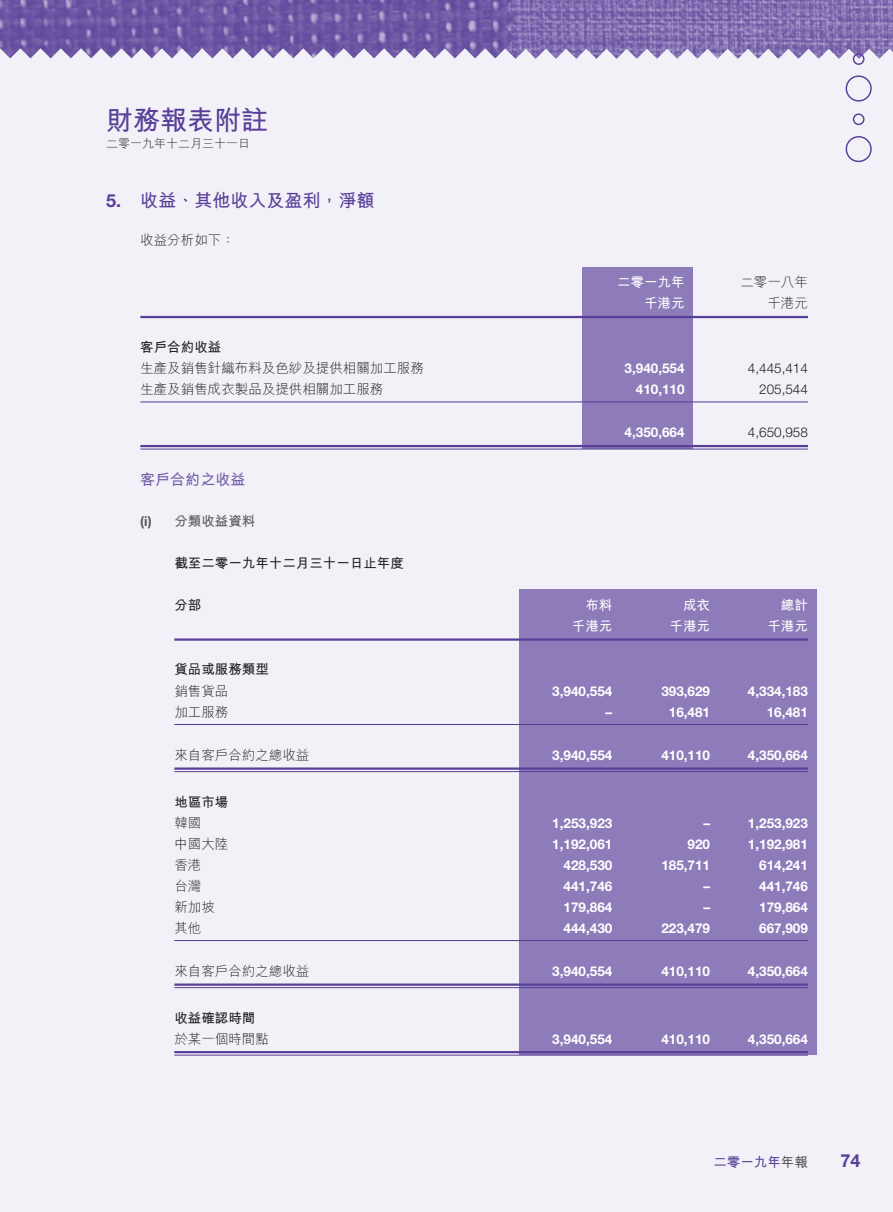
<style>
.page{position:relative;width:893px;height:1212px;background:#f2f1f8}
.page>*{position:absolute;margin:0;border:0;box-sizing:border-box;transform-origin:0 0}
.t1{font:700 27px "M Hei HK";color:#593f99}
.t2{font:700 18px "M Hei HK";color:#593f99}
.t3{font:700 18px "Helvetica Neue LT Std";color:#593f99}
.t4{font:700 15px "M Hei HK";color:#735da8}
.t5{font:700 13.5px "Helvetica Neue LT Std";color:#fff}
.t6{font:300 13.5px "M Hei HK";color:#231f20}
.t7{font:700 13.5px "M Hei HK";color:#231f20}
.t8{font:300 13.5px "Helvetica Neue LT Std";color:#231f20}
.t9{font:700 13.5px "M Hei HK";color:#fff}
.t10{font:700 13.5px "M Hei HK";color:#593f99}
.t11{font:700 13.5px "M Hei HK";color:#57585a}
.t12{font:700 13.5px "Helvetica Neue LT Std";color:#57585a}
.t13{font:300 12px "M Hei HK";color:#231f20}
.s1{color:#57585a}
</style>
<div class="page">
<img style="left:1px;top:0;width:503px;height:58px">
<img style="left:0;top:0;width:1px;height:49px">
<img style="left:504px;top:0;width:389px;height:59px">
<svg style="left:845px;top:52px;width:27px;height:111px"></svg>
<div style="left:519px;top:590px;width:297px;height:465px;background:#8d7cb9"></div>
<div style="left:583px;top:268px;width:110px;height:181px;background:#8d7cb9"></div>
<hr style="left:140px;top:316px;width:668px;height:2px;background:#593f99">
<hr style="left:140px;top:401px;width:668px;height:1px;background:#593f99">
<hr style="left:140px;top:445px;width:668px;height:2px;background:#593f99">
<hr style="left:140px;top:449px;width:668px;height:1px;background:#593f99">
<hr style="left:174px;top:638px;width:634px;height:3px;background:#593f99">
<hr style="left:174px;top:724px;width:634px;height:1px;background:#593f99">
<hr style="left:174px;top:767px;width:634px;height:3px;background:#593f99">
<hr style="left:174px;top:771px;width:634px;height:1px;background:#593f99">
<hr style="left:174px;top:940px;width:634px;height:1px;background:#593f99">
<hr style="left:174px;top:983px;width:634px;height:3px;background:#593f99">
<hr style="left:174px;top:987px;width:634px;height:1px;background:#593f99">
<hr style="left:174px;top:1051px;width:634px;height:2px;background:#593f99">
<hr style="left:174px;top:1055px;width:634px;height:1px;background:#593f99">
<h1 class="t1" style="left:106px;top:101px;width:163px">財務報表附註</h1>
<p class="t13" style="left:106px;top:138px;width:145px">二零一九年十二月三十一日</p>
<h2 class="t3" style="left:106px;top:190px;width:17px">5.</h2>
<h2 class="t2" style="left:140px;top:188px;width:235px">收益、其他收入及盈利，淨額</h2>
<p class="t6" style="left:140px;top:234px;width:96px">收益分析如下：</p>
<p class="t7" style="left:140px;top:337px;width:82px">客戶合約收益</p>
<p class="t6" style="left:140px;top:361px;width:285px">生產及銷售針織布料及色紗及提供相關加工服務</p>
<p class="t6" style="left:140px;top:382px;width:244px">生產及銷售成衣製品及提供相關加工服務</p>
<p class="t4" style="left:140px;top:469px;width:107px">客戶合約之收益</p>
<p class="t11" style="left:174px;top:511px;width:82px">分類收益資料</p>
<p class="t12" style="left:140px;top:513px;width:13px">) i(</p>
<p class="t7" style="left:174px;top:553px;width:231px">截至二零一九年十二月三十一日止年度</p>
<p class="t7" style="left:174px;top:595px;width:28px">分部</p>
<p class="t7" style="left:174px;top:660px;width:96px">貨品或服務類型</p>
<p class="t6" style="left:174px;top:684px;width:55px">銷售貨品</p>
<p class="t6" style="left:174px;top:705px;width:55px">加工服務</p>
<p class="t6" style="left:174px;top:748px;width:136px">來自客戶合約之總收益</p>
<p class="t7" style="left:174px;top:792px;width:55px">地區市場</p>
<p class="t6" style="left:174px;top:816px;width:29px">韓國</p>
<p class="t6" style="left:174px;top:837px;width:55px">中國大陸</p>
<p class="t6" style="left:174px;top:858px;width:29px">香港</p>
<p class="t6" style="left:174px;top:879px;width:28px">台灣</p>
<p class="t6" style="left:174px;top:900px;width:42px">新加坡</p>
<p class="t6" style="left:174px;top:921px;width:28px">其他</p>
<p class="t6" style="left:174px;top:964px;width:136px">來自客戶合約之總收益</p>
<p class="t7" style="left:174px;top:1008px;width:82px">收益確認時間</p>
<p class="t6" style="left:174px;top:1032px;width:96px">於某一個時間點</p>
<p class="t9" style="left:617px;top:273px;width:69px">二零一九年</p>
<p class="t6" style="left:740px;top:276px;width:69px">二零一八年</p>
<p class="t9" style="left:644px;top:294px;width:42px">千港元</p>
<p class="t6" style="left:767px;top:297px;width:42px">千港元</p>
<p class="t5" style="left:625px;top:360px;width:62px">3,940,554</p>
<p class="t8" style="left:748px;top:360px;width:62px">4,445,414</p>
<p class="t5" style="left:636px;top:381px;width:50px">410,110</p>
<p class="t8" style="left:759px;top:381px;width:50px">205,544</p>
<p class="t5" style="left:625px;top:424px;width:62px">4,350,664</p>
<p class="t8" style="left:748px;top:424px;width:62px">4,650,958</p>
<p class="t9" style="left:585px;top:595px;width:28px">布料</p>
<p class="t9" style="left:683px;top:595px;width:28px">成衣</p>
<p class="t9" style="left:781px;top:595px;width:28px">總計</p>
<p class="t9" style="left:572px;top:616px;width:42px">千港元</p>
<p class="t9" style="left:670px;top:616px;width:42px">千港元</p>
<p class="t9" style="left:767px;top:616px;width:42px">千港元</p>
<p class="t5" style="left:552px;top:682px;width:62px">3,940,554</p>
<p class="t5" style="left:661px;top:682px;width:50px">393,629</p>
<p class="t5" style="left:748px;top:682px;width:62px">4,334,183</p>
<p class="t5" style="left:606px;top:703px;width:8px">–</p>
<p class="t5" style="left:669px;top:703px;width:43px">16,481</p>
<p class="t5" style="left:767px;top:703px;width:43px">16,481</p>
<p class="t5" style="left:552px;top:747px;width:62px">3,940,554</p>
<p class="t5" style="left:661px;top:747px;width:50px">410,110</p>
<p class="t5" style="left:748px;top:747px;width:62px">4,350,664</p>
<p class="t5" style="left:552px;top:814px;width:62px">1,253,923</p>
<p class="t5" style="left:703px;top:814px;width:8px">–</p>
<p class="t5" style="left:748px;top:814px;width:62px">1,253,923</p>
<p class="t5" style="left:552px;top:835px;width:62px">1,192,061</p>
<p class="t5" style="left:688px;top:835px;width:24px">920</p>
<p class="t5" style="left:748px;top:835px;width:62px">1,192,981</p>
<p class="t5" style="left:563px;top:856px;width:50px">428,530</p>
<p class="t5" style="left:661px;top:856px;width:50px">185,711</p>
<p class="t5" style="left:759px;top:856px;width:50px">614,241</p>
<p class="t5" style="left:563px;top:877px;width:50px">441,746</p>
<p class="t5" style="left:703px;top:877px;width:8px">–</p>
<p class="t5" style="left:759px;top:877px;width:50px">441,746</p>
<p class="t5" style="left:563px;top:898px;width:50px">179,864</p>
<p class="t5" style="left:703px;top:898px;width:8px">–</p>
<p class="t5" style="left:759px;top:898px;width:50px">179,864</p>
<p class="t5" style="left:563px;top:919px;width:50px">444,430</p>
<p class="t5" style="left:661px;top:919px;width:50px">223,479</p>
<p class="t5" style="left:759px;top:919px;width:50px">667,909</p>
<p class="t5" style="left:552px;top:963px;width:62px">3,940,554</p>
<p class="t5" style="left:661px;top:963px;width:50px">410,110</p>
<p class="t5" style="left:748px;top:963px;width:62px">4,350,664</p>
<p class="t5" style="left:552px;top:1030px;width:62px">3,940,554</p>
<p class="t5" style="left:661px;top:1030px;width:50px">410,110</p>
<p class="t5" style="left:748px;top:1030px;width:62px">4,350,664</p>
<p class="t10" style="left:713px;top:1152px;width:96px">二零一九年<span class="s1">年報</span></p>
<h2 class="t3" style="left:840px;top:1149px;width:21px">74</h2>
</div>
